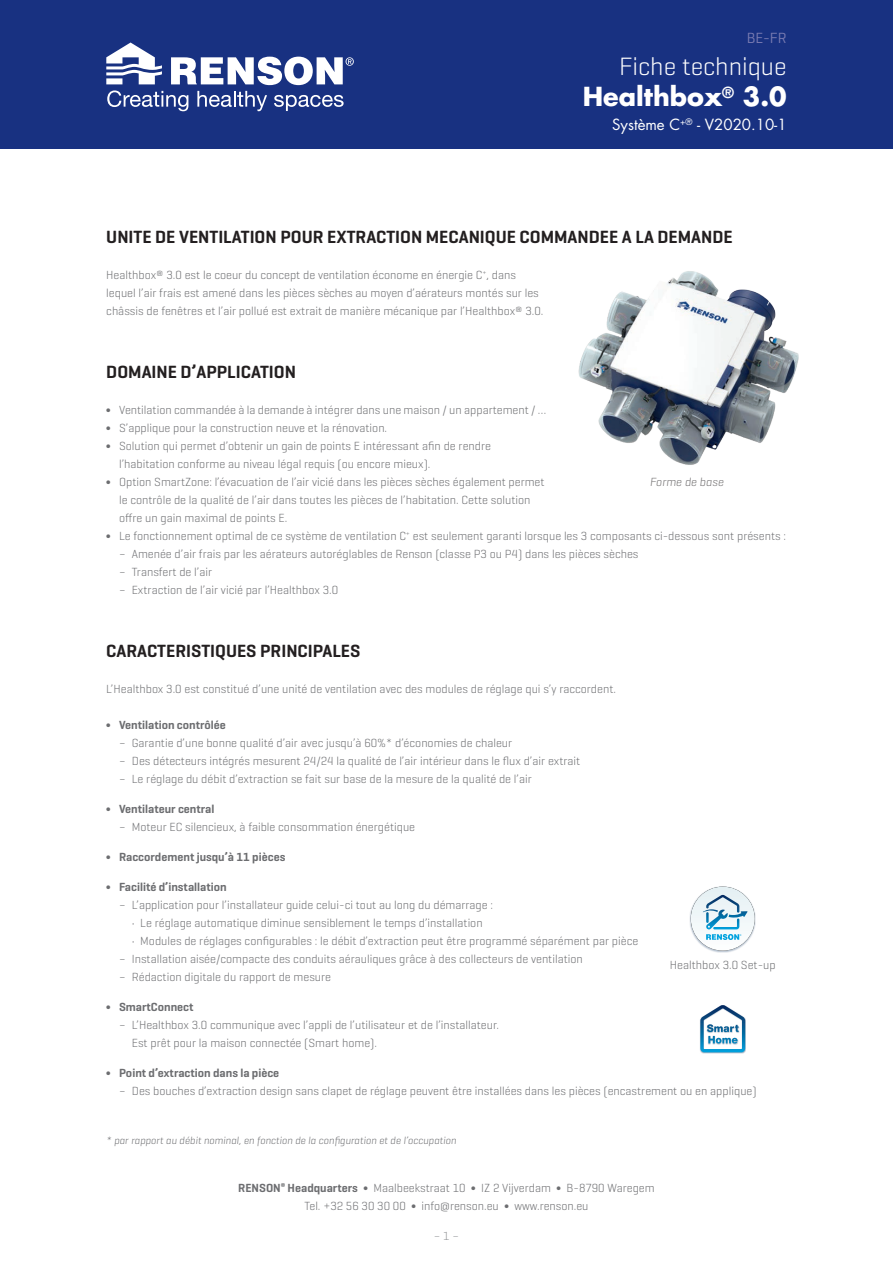
<style>
.page{position:relative;width:893px;height:1263px;background:#fff}
.page>*{position:absolute;margin:0;border:0;box-sizing:border-box;transform-origin:0 0}
.t1{font:300 25.5px "Geogrotesque";color:#fff}
.t2{font:700 25.5px "Futura Std";color:#fff}
.Titel_Paragraaf{font:600 18px "Geogrotesque";color:#231f20}
.t3{font:15px "Futura Std";color:#fff}
.t4{font:15px "Geogrotesque";color:#7a7cb2}
.Insprong_2{font:300 12px/18px "Geogrotesque";color:#6c6d70}
.Insprong_1{font:300 12px/18px "Geogrotesque";color:#6c6d70}
.Text_Body{font:300 12px/18px "Geogrotesque";color:#6c6d70;text-align:center}
.Insprong_3{font:300 12px "Geogrotesque";color:#6c6d70}
.Insprong_1-2{font:600 12px "Geogrotesque";color:#6c6d70}
.Intro{font:300 12px "Geogrotesque";color:#6c6d70}
.Text_Bij_Beeld{font:italic 300 12px "Geogrotesque";color:#716f70}
.t5{font:300 12px "Geogrotesque";color:#939598}
.Text_Bij_Beeld-2{font:italic 300 10.5px "Geogrotesque";color:#6c6d70}
.s1{font-weight:300}
.s2{font-weight:600}
</style>
<div class="page">
<div style="left:0;top:0;width:893px;height:149px;background:#183181"></div>
<svg style="left:106px;top:43px;width:248px;height:68px"></svg>
<img style="left:578px;top:271px;width:221px;height:194px">
<div style="left:689px;top:886px;width:67px;height:67px;background:#002b5a;opacity:.3"></div>
<svg style="left:691px;top:887px;width:64px;height:64px"></svg>
<svg style="left:703px;top:895px;width:44px;height:45px"></svg>
<div style="left:699px;top:1005px;width:47px;height:49px;background:#002b5a;opacity:.4"></div>
<svg style="left:700px;top:1005px;width:45px;height:47px"></svg>
<p class="t4" style="left:747px;top:29px;width:41px">BE-FR</p>
<h1 class="t1" style="left:619px;top:50px;width:169px">Fiche technique</h1>
<h1 class="t2" style="left:583px;top:80px;width:205px">Healthbox<sup>®</sup> 3.0</h1>
<p class="t3" style="left:612px;top:115px;width:176px">Système C<sup>+®</sup> - V2020.10-1</p>
<p class="Titel_Paragraaf" style="left:106px;top:226px;width:628px">UNITE DE VENTILATION POUR EXTRACTION MECANIQUE COMMANDEE A LA DEMANDE</p>
<p class="Text_Body" style="left:106px;top:266px;width:439px;text-align:left">Healthbox® 3.0 est le coeur du concept de ventilation économe en énergie C<sup>+</sup>, dans lequel l’air frais est amené dans les pièces sèches au moyen d’aérateurs montés sur les châssis de fenêtres et l’air pollué est extrait de manière mécanique par l’Healthbox® 3.0.</p>
<p class="Titel_Paragraaf" style="left:106px;top:361px;width:191px">DOMAINE D’APPLICATION</p>
<p class="Insprong_1" style="left:106px;top:401px;width:442px">∫ Ventilation commandée à la demande à intégrer dans une maison / un appartement / …</p>
<p class="Insprong_1" style="left:106px;top:419px;width:282px">∫ S’applique pour la construction neuve et la rénovation.</p>
<p class="Insprong_1" style="left:119px;top:437px;width:373px;text-indent:-13px">∫ Solution qui permet d’obtenir un gain de points E intéressant afin de rendre l’habitation conforme au niveau légal requis (ou encore mieux).</p>
<p class="Insprong_1" style="left:119px;top:473px;width:427px;text-indent:-13px">∫ Option SmartZone: l’évacuation de l’air vicié dans les pièces sèches également permet le contrôle de la qualité de l’air dans toutes les pièces de l’habitation. Cette solution offre un gain maximal de points E.</p>
<p class="Insprong_1" style="left:106px;top:527px;width:681px">∫ Le fonctionnement optimal de ce système de ventilation C<sup>+</sup> est seulement garanti lorsque les 3 composants ci-dessous sont présents :</p>
<p class="Insprong_2" style="left:119px;top:545px;width:521px">– Amenée d’air frais par les aérateurs autoréglables de Renson (classe P3 ou P4) dans les pièces sèches</p>
<p class="Insprong_2" style="left:119px;top:563px;width:95px">– Transfert de l’air</p>
<p class="Insprong_2" style="left:119px;top:581px;width:221px">– Extraction de l’air vicié par l’Healthbox 3.0</p>
<p class="Text_Bij_Beeld" style="left:650px;top:475px;width:75px">Forme de base</p>
<p class="Titel_Paragraaf" style="left:106px;top:640px;width:256px">CARACTERISTIQUES PRINCIPALES</p>
<p class="Text_Body" style="left:106px;top:680px;width:511px">L’Healthbox 3.0 est constitué d’une unité de ventilation avec des modules de réglage qui s’y raccordent.</p>
<p class="Insprong_1-2" style="left:106px;top:718px;width:121px"><span class="s1">∫</span> Ventilation contrôlée</p>
<p class="Insprong_2" style="left:119px;top:734px;width:395px">– Garantie d’une bonne qualité d’air avec jusqu’à 60%* d’économies de chaleur</p>
<p class="Insprong_2" style="left:119px;top:752px;width:463px">– Des détecteurs intégrés mesurent 24/24 la qualité de l’air intérieur dans le flux d’air extrait</p>
<p class="Insprong_2" style="left:119px;top:770px;width:414px">– Le réglage du débit d’extraction se fait sur base de la mesure de la qualité de l’air</p>
<p class="Insprong_1-2" style="left:106px;top:802px;width:110px"><span class="s1">∫</span> Ventilateur central</p>
<p class="Insprong_2" style="left:119px;top:818px;width:298px">– Moteur EC silencieux, à faible consommation énergétique</p>
<p class="Insprong_1-2" style="left:106px;top:850px;width:181px"><span class="s1">∫</span> Raccordement jusqu’à 11 pièces</p>
<p class="Insprong_1-2" style="left:106px;top:880px;width:122px"><span class="s1">∫</span> Facilité d’installation</p>
<p class="Insprong_2" style="left:119px;top:896px;width:376px">– L’application pour l’installateur guide celui-ci tout au long du démarrage :</p>
<p class="Insprong_3" style="left:132px;top:916px;width:352px">• Le réglage automatique diminue sensiblement le temps d’installation</p>
<p class="Insprong_3" style="left:132px;top:934px;width:508px">• Modules de réglages configurables : le débit d’extraction peut être programmé séparément par pièce</p>
<p class="Insprong_2" style="left:119px;top:950px;width:465px">– Installation aisée/compacte des conduits aérauliques grâce à des collecteurs de ventilation</p>
<p class="Insprong_2" style="left:119px;top:968px;width:213px">– Rédaction digitale du rapport de mesure</p>
<p class="Insprong_1-2" style="left:106px;top:1000px;width:89px"><span class="s1">∫</span> SmartConnect</p>
<p class="Insprong_2" style="left:132px;top:1016px;width:369px;text-indent:-13px">– L’Healthbox 3.0 communique avec l’appli de l’utilisateur et de l’installateur.<br>Est prêt pour la maison connectée (Smart home).</p>
<p class="Insprong_1-2" style="left:106px;top:1066px;width:174px"><span class="s1">∫</span> Point d’extraction dans la pièce</p>
<p class="Insprong_2" style="left:119px;top:1082px;width:639px">– Des bouches d’extraction design sans clapet de réglage peuvent être installées dans les pièces (encastrement ou en applique)</p>
<p class="Intro" style="left:670px;top:957px;width:107px">Healthbox 3.0 Set-up</p>
<p class="Text_Bij_Beeld-2" style="left:106px;top:1134px;width:351px">* par rapport au débit nominal, en fonction de la configuration et de l’occupation</p>
<p class="Text_Body" style="left:238px;top:1179px;width:418px"><span class="s2">RENSON</span><sup>®</sup> <span class="s2">Headquarters</span> ∫ Maalbeekstraat 10 ∫ IZ 2 Vijverdam ∫ B-8790 Waregem<br>Tel. +32 56 30 30 00 ∫ info@renson.eu ∫ www.renson.eu</p>
<p class="t5" style="left:434px;top:1228px;width:27px">– 1 –</p>
</div>
